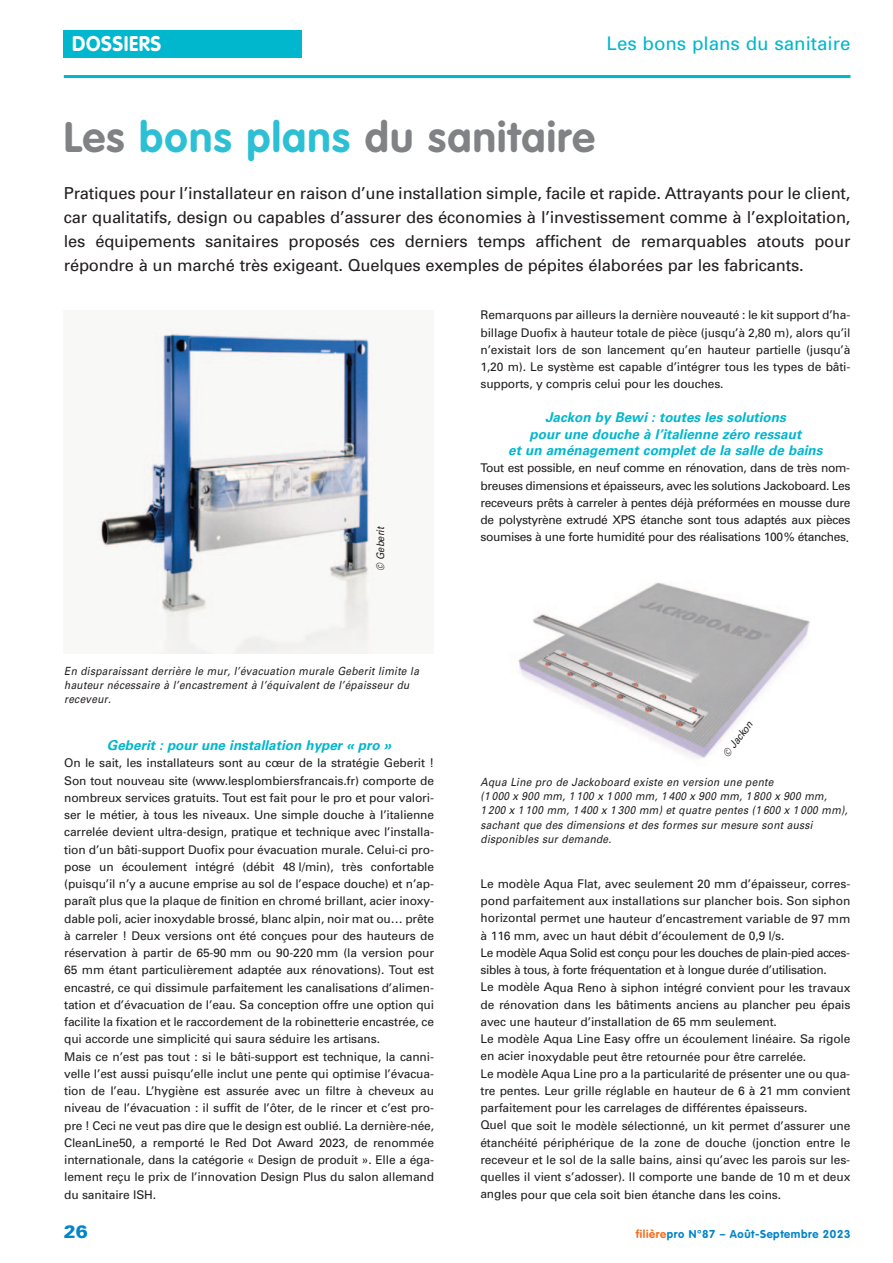
<style>
.page{position:relative;width:893px;height:1263px;background:#fff}
.page>*{position:absolute;margin:0;border:0;box-sizing:border-box;transform-origin:0 0}
.t1{font:700 42px "VAG Rounded Std";letter-spacing:.03em;color:#808285}
.t2{font:700 21px "VAG Rounded Std";letter-spacing:.03em;color:#fff;scale:.95 1}
.t3{font:18.75px "Univers";color:#00b7ce}
.t4{font:900 18px "Univers";color:#0084ca}
.t5{font:16.5px/24px "Univers";letter-spacing:-.01em;color:#231f20;text-align:justify}
.t6{font:13.5px/16.5px "Univers LT 65 Bd Obl";color:#00b7ce;text-align:center}
.t7{font:12px/17.2px "Univers";letter-spacing:-.01em;color:#231f20}
.t8{font:11.25px/14.2px "Univers LT 55 Obl";letter-spacing:.03em;color:#231f20;scale:.9 1}
.t9{font:700 11.25px "VAG Rounded Std";letter-spacing:.05em;color:#0084ca}
.t10{font:10.5px "Univers LT 55 Obl";color:#231f20;scale:.9 1}
.s1{color:#2dc0d4}
.s2{color:#f36e21}
</style>
<div class="page">
<hr style="left:64px;top:75px;width:786px;height:3px;background:#00b7ce">
<div style="left:64px;top:30px;width:238px;height:27px;background:#00b7ce"></div>
<img style="left:97px;top:327px;width:279px;height:326px">
<img style="left:517px;top:582px;width:293px;height:177px">
<h2 class="t2" style="left:72px;top:35px;width:95px">DOSSIERS</h2>
<h3 class="t3" style="left:607px;top:37px;width:245px">Les bons plans du sanitaire</h3>
<h1 class="t1" style="left:64px;top:120px;width:533px">Les <span class="s1">bons plans</span> du sanitaire</h1>
<p class="t5" style="left:64px;top:183px;width:788px">Pratiques pour l’installateur en raison d’une installation simple, facile et rapide. Attrayants pour le client, car qualitatifs, design ou capables d’assurer des économies à l’investissement comme à l’exploitation, les équipements sanitaires proposés ces derniers temps affichent de remarquables atouts pour répondre à un marché très exigeant. Quelques exemples de pépites élaborées par les fabricants.</p>
<p class="t10" style="left:374px;top:570px;width:51px;rotate:-90deg">© Geberit</p>
<p class="t8" style="left:64px;top:664px;width:396px">En disparaissant derrière le mur, l’évacuation murale Geberit limite la hauteur nécessaire à l’encastrement à l’équivalent de l’épaisseur du receveur.</p>
<p class="t6" style="left:107px;top:737px;width:286px">Geberit : pour une installation hyper « pro »</p>
<p class="t7" style="left:64px;top:755px;width:371px">On le sait, les installateurs sont au cœur de la stratégie Geberit !<br>Son tout nouveau site (www.lesplombiersfrancais.fr) comporte de nombreux services gratuits. Tout est fait pour le pro et pour valori&shy;ser le métier, à tous les niveaux. Une simple douche à l’italienne carrelée devient ultra-design, pratique et technique avec l’installa&shy;tion d’un bâti-support Duofix pour évacuation murale. Celui-ci pro&shy;pose un écoulement intégré (débit 48 l/min), très confortable (puisqu’il n’y a aucune emprise au sol de l’espace douche) et n’ap&shy;paraît plus que la plaque de finition en chromé brillant, acier inoxy&shy;dable poli, acier inoxydable brossé, blanc alpin, noir mat ou… prête à carreler ! Deux versions ont été conçues pour des hauteurs de réservation à partir de 65-90 mm ou 90-220 mm (la version pour 65 mm étant particulièrement adaptée aux rénovations). Tout est encastré, ce qui dissimule parfaitement les canalisations d’alimen&shy;tation et d’évacuation de l’eau. Sa conception offre une option qui facilite la fixation et le raccordement de la robinetterie encastrée, ce qui accorde une simplicité qui saura séduire les artisans.<br>Mais ce n’est pas tout : si le bâti-support est technique, la canni&shy;velle l’est aussi puisqu’elle inclut une pente qui optimise l’évacua&shy;tion de l’eau. L’hygiène est assurée avec un filtre à cheveux au niveau de l’évacuation : il suffit de l’ôter, de le rincer et c’est pro&shy;pre ! Ceci ne veut pas dire que le design est oublié. La dernière-née, CleanLine50, a remporté le Red Dot Award 2023, de renommée internationale, dans la catégorie « Design de produit ». Elle a éga&shy;lement reçu le prix de l’innovation Design Plus du salon allemand du sanitaire ISH.</p>
<h3 class="t4" style="left:64px;top:1225px;width:26px">26</h3>
<p class="t7" style="left:480px;top:308px;width:371px;text-align:justify">Remarquons par ailleurs la dernière nouveauté : le kit support d’ha&shy;billage Duofix à hauteur totale de pièce (jusqu’à 2,80 m), alors qu’il n’existait lors de son lancement qu’en hauteur partielle (jusqu’à 1,20 m). Le système est capable d’intégrer tous les types de bâti&shy;supports, y compris celui pour les douches.</p>
<p class="t6" style="left:508px;top:409px;width:316px">Jackon by Bewi : toutes les solutions<br>pour une douche à l’italienne zéro ressaut<br>et un aménagement complet de la salle de bains</p>
<p class="t7" style="left:480px;top:461px;width:371px;text-align:justify">Tout est possible, en neuf comme en rénovation, dans de très nom&shy;breuses dimensions et épaisseurs, avec les solutions Jackoboard. Les receveurs prêts à carreler à pentes déjà préformées en mousse dure de polystyrène extrudé XPS étanche sont tous adaptés aux pièces soumises à une forte humidité pour des réalisations 100% étanches.</p>
<p class="t10" style="left:720px;top:752px;width:48px;rotate:-53deg">© Jackon</p>
<p class="t8" style="left:481px;top:775px;width:409px">Aqua Line pro de Jackoboard existe en version une pente<br>(1 000 x 900 mm, 1 100 x 1 000 mm, 1 400 x 900 mm, 1 800 x 900 mm,<br>1 200 x 1 100 mm, 1 400 x 1 300 mm) et quatre pentes (1 600 x 1 000 mm), sachant que des dimensions et des formes sur mesure sont aussi disponibles sur demande.</p>
<p class="t7" style="left:480px;top:876px;width:372px">Le modèle Aqua Flat, avec seulement 20 mm d’épaisseur, corres&shy;pond parfaitement aux installations sur plancher bois. Son siphon horizontal permet une hauteur d’encastrement variable de 97 mm à 116 mm, avec un haut débit d’écoulement de 0,9 l/s.<br>Le modèle Aqua Solid est conçu pour les douches de plain-pied acces&shy;sibles à tous, à forte fréquentation et à longue durée d’utilisation.<br>Le modèle Aqua Reno à siphon intégré convient pour les travaux de rénovation dans les bâtiments anciens au plancher peu épais avec une hauteur d’installation de 65 mm seulement.<br>Le modèle Aqua Line Easy offre un écoulement linéaire. Sa rigole en acier inoxydable peut être retournée pour être carrelée.<br>Le modèle Aqua Line pro a la particularité de présenter une ou qua&shy;tre pentes. Leur grille réglable en hauteur de 6 à 21 mm convient parfaitement pour les carrelages de différentes épaisseurs.<br>Quel que soit le modèle sélectionné, un kit permet d’assurer une étanchéité périphérique de la zone de douche (jonction entre le receveur et le sol de la salle bains, ainsi qu’avec les parois sur les&shy;quelles il vient s’adosser). Il comporte une bande de 10 m et deux angles pour que cela soit bien étanche dans les coins.</p>
<p class="t9" style="left:636px;top:1229px;width:216px"><span class="s2">filière</span>pro N°87 – Août-Septembre 2023</p>
</div>
